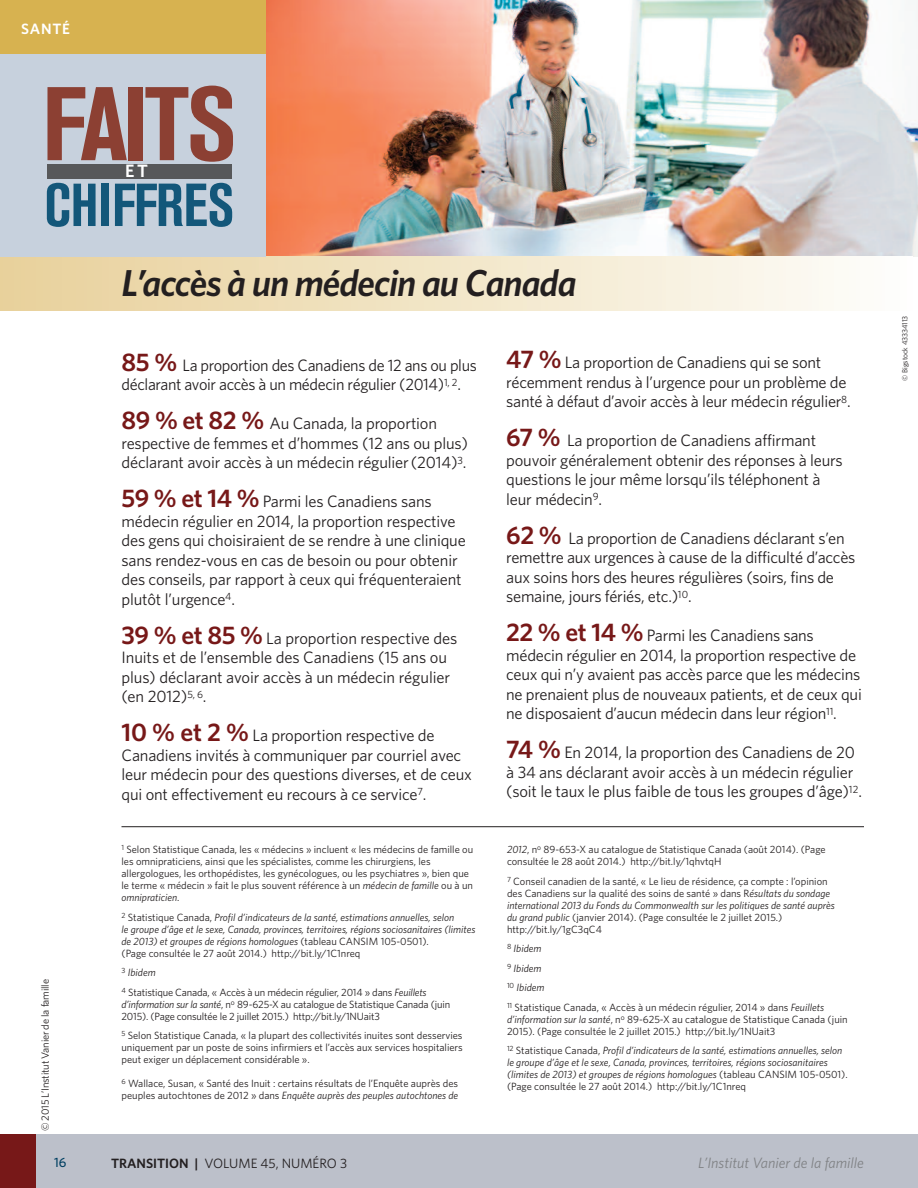
<style>
.page{position:relative;width:918px;height:1188px;background:#fff}
.page>*{position:absolute;margin:0;border:0;box-sizing:border-box;transform-origin:0 0}
.t1{font:700 condensed 103.5px "Akzidenz Grotesk BE";letter-spacing:-.035em;color:#8c4033;scale:1.06 1}
.t2{font:700 condensed 60px "Akzidenz Grotesk BE";letter-spacing:-.005em;color:#13577a}
.t3{font:italic 600 37.5px "Whitney";letter-spacing:-.025em;color:#231f20}
.t4{font:600 18px "Whitney";color:#fff}
.t5{font:16.5px/19.5px "Whitney";letter-spacing:-.01em;color:#231f20}
.t6{font:italic 15px "Whitney";color:#808285}
.t7{font:600 15px "Whitney";letter-spacing:.05em;color:#fff}
.t8{font:13.5px "Whitney";color:#231f20}
.t9{font:500 13.5px "Whitney";color:#003f61}
.t10{font:10.5px/12px "Whitney";color:#231f20}
.t11{font:italic 10.5px/12px "Whitney";color:#231f20}
.t12{font:7.5px "Whitney";color:#231f20}
.s1{font-weight:600;font-size:25.5px;color:#771818}
.s2{font-style:italic}
.s3{font-style:normal}
.s4{font-weight:600}
</style>
<div class="page">
<div style="left:30px;top:1134px;width:888px;height:54px;background:#bcc0ca"></div>
<div style="left:0;top:1134px;width:36px;height:54px;background:#771818"></div>
<img style="left:266px;top:0;width:652px;height:256px">
<div style="left:0;top:256px;width:913px;height:54px;background:linear-gradient(to right,#e8d099,#fefefb)"></div>
<div style="left:0;top:0;width:266px;height:54px;background:#d7b250"></div>
<div style="left:0;top:54px;width:266px;height:202px;background:#c7d1dd"></div>
<div style="left:48px;top:164px;width:184px;height:15px;background:#57585a"></div>
<hr style="left:122px;top:826px;width:742px;height:1px;background:#231f20">
<p class="t7" style="left:21px;top:21px;width:50px">SANTÉ</p>
<h1 class="t1" style="left:42px;top:87px;width:185px">FAITS</h1>
<p class="t4" style="left:125px;top:160px;width:24px">ET</p>
<h2 class="t2" style="left:44px;top:184px;width:191px">CHIFFRES</h2>
<h3 class="t3" style="left:122px;top:261px;width:457px">L’accès à un médecin au Canada</h3>
<p class="t10" style="left:39px;top:1131px;width:153px;rotate:-90deg">© 2015 L’Institut Vanier de la famille</p>
<p class="t5" style="left:122px;top:355px;width:357px"><span class="s1">85 %</span> La proportion des Canadiens de 12 ans ou plus déclarant avoir accès à un médecin régulier (2014)<sup>1,</sup> <sup>2</sup>.</p>
<p class="t5" style="left:122px;top:414px;width:348px"><span class="s1">89 % et 82 %</span> Au Canada, la proportion respective de femmes et d’hommes (12 ans ou plus) déclarant avoir accès à un médecin régulier(2014)<sup>3</sup>.</p>
<p class="t5" style="left:122px;top:492px;width:346px"><span class="s1">59 % et 14 %</span> Parmi les Canadiens sans médecin régulier en 2014, la proportion respective des gens qui choisiraient de se rendre à une clinique sans rendez-vous en cas de besoin ou pour obtenir des conseils, par rapport à ceux qui fréquenteraient plutôt l’urgence<sup>4</sup>.</p>
<p class="t5" style="left:122px;top:628px;width:337px"><span class="s1">39 % et 85 %</span> La proportion respective des Inuits et de l’ensemble des Canadiens (15 ans ou plus) déclarant avoir accès à un médecin régulier (en 2012)<sup>5,</sup> <sup>6</sup>.</p>
<p class="t5" style="left:122px;top:726px;width:352px"><span class="s1">10 % et 2 %</span> La proportion respective de Canadiens invités à communiquer par courriel avec leur médecin pour des questions diverses, et de ceux qui ont effectivement eu recours à ce service<sup>7</sup>.</p>
<p class="t10" style="left:122px;top:843px;width:353px"><sup>1</sup> Selon Statistique Canada, les « médecins » incluent « les médecins de famille ou les omnipraticiens, ainsi que les spécialistes, comme les chirurgiens, les allergologues, les orthopédistes, les gynécologues, ou les psychiatres », bien que le terme « médecin » fait le plus souvent référence à un <span class="s2">médecin de famille</span> ou à un <span class="s2">omnipraticien.</span></p>
<p class="t11" style="left:122px;top:911px;width:356px"><sup>2</sup> <span class="s3">Statistique Canada,</span> Profil d’indicateurs de la santé, estimations annuelles, selon<br>le groupe d’âge et le sexe, Canada, provinces, territoires, régions sociosanitaires (limites de 2013) et groupes de régions homologues <span class="s3">(tableau CANSIM 105-0501).<br>(Page consultée le 27 août 2014.) http://bit.ly/1C1nreq</span></p>
<p class="t10" style="left:122px;top:963px;width:307px;line-height:19.5px"><sup>3</sup> <span class="s2">Ibidem<br></span><sup>4</sup> Statistique Canada, « Accès à un médecin régulier, 2014 » dans <span class="s2">Feuillets</span></p>
<p class="t10" style="left:121px;top:998px;width:330px"><span class="s2">d’information sur la santé</span>, n<sup>o</sup> 89-625-X au catalogue de Statistique Canada (juin<br>2015). (Page consultée le 2 juillet 2015.) http://bit.ly/1NUait3</p>
<p class="t10" style="left:122px;top:1029px;width:343px;text-align:justify"><sup>5</sup> Selon Statistique Canada, « la plupart des collectivités inuites sont desservies uniquement par un poste de soins infirmiers et l’accès aux services hospitaliers peut exiger un déplacement considérable ».</p>
<p class="t10" style="left:122px;top:1077px;width:338px"><sup>6</sup> Wallace, Susan, « Santé des Inuit : certains résultats de l’Enquête auprès des peuples autochtones de 2012 » dans <span class="s2">Enquête auprès des peuples autochtones de</span></p>
<p class="t5" style="left:506px;top:353px;width:346px"><span class="s1">47 %</span> La proportion de Canadiens qui se sont récemment rendus à l’urgence pour un problème de santé à défaut d’avoir accès à leur médecin régulier<sup>8</sup>.</p>
<p class="t5" style="left:506px;top:431px;width:338px"><span class="s1">67 %</span> La proportion de Canadiens affirmant pouvoir généralement obtenir des réponses à leurs questions le jour même lorsqu’ils téléphonent à leur médecin<sup>9</sup>.</p>
<p class="t5" style="left:506px;top:528px;width:351px"><span class="s1">62 %</span> La proportion de Canadiens déclarant s’en remettre aux urgences à cause de la difficulté d’accès aux soins hors des heures régulières (soirs, fins de semaine, jours fériés, etc.)<sup>10</sup>.</p>
<p class="t5" style="left:506px;top:626px;width:357px"><span class="s1">22 % et 14 %</span> Parmi les Canadiens sans médecin régulier en 2014, la proportion respective de ceux qui n’y avaient pas accès parce que les médecins ne prenaient plus de nouveaux patients, et de ceux qui ne disposaient d’aucun médecin dans leur région<sup>11</sup>.</p>
<p class="t5" style="left:506px;top:743px;width:357px"><span class="s1">74 %</span> En 2014, la proportion des Canadiens de 20 à 34 ans déclarant avoir accès à un médecin régulier (soit le taux le plus faible de tous les groupes d’âge)<sup>12</sup>.</p>
<p class="t10" style="left:507px;top:843px;width:320px"><span class="s2">2012</span>, n<sup>o</sup> 89-653-X au catalogue de Statistique Canada (août 2014). (Page consultée le 28 août 2014.) http://bit.ly/1qhvtqH</p>
<p class="t10" style="left:507px;top:875px;width:329px"><sup>7</sup> Conseil canadien de la santé, « Le lieu de résidence, ça compte : l’opinion des Canadiens sur la qualité des soins de santé » dans R<span class="s2">ésultats du sondage international 2013 du Fonds du Commonwealth sur les politiques de santé auprès du grand public</span> (janvier 2014). (Page consultée le 2 juillet 2015.) http://bit.ly/1gC3qC4</p>
<p class="t10" style="left:507px;top:939px;width:319px;line-height:19.5px"><sup>8</sup> <span class="s2">Ibidem<br></span><sup>9</sup> <span class="s2">Ibidem<br></span><sup>10</sup> <span class="s2">Ibidem<br></span><sup>11</sup> Statistique Canada, « Accès à un médecin régulier, 2014 » dans <span class="s2">Feuillets</span></p>
<p class="t10" style="left:507px;top:1013px;width:342px"><span class="s2">d’information sur la santé</span>, n<sup>o</sup> 89-625-X au catalogue de Statistique Canada (juin<br>2015). (Page consultée le 2 juillet 2015.) http://bit.ly/1NUait3</p>
<p class="t11" style="left:507px;top:1044px;width:342px"><sup>12</sup> <span class="s3">Statistique Canada,</span> Profil d’indicateurs de la santé, estimations annuelles, selon le groupe d’âge et le sexe, Canada, provinces, territoires, régions sociosanitaires (limites de 2013) et groupes de régions homologues <span class="s3">(tableau CANSIM 105-0501). (Page consultée le 27 août 2014.) http://bit.ly/1C1nreq</span></p>
<p class="t9" style="left:54px;top:1155px;width:14px">16</p>
<p class="t8" style="left:111px;top:1156px;width:238px"><span class="s4">TRANSITION |</span> VOLUME 45, NUMÉRO 3</p>
<p class="t6" style="left:698px;top:1155px;width:167px">L’Institut Vanier de la famille</p>
<p class="t12" style="left:901px;top:381px;width:67px;rotate:-90deg">© Bigstock 43334113</p>
</div>
